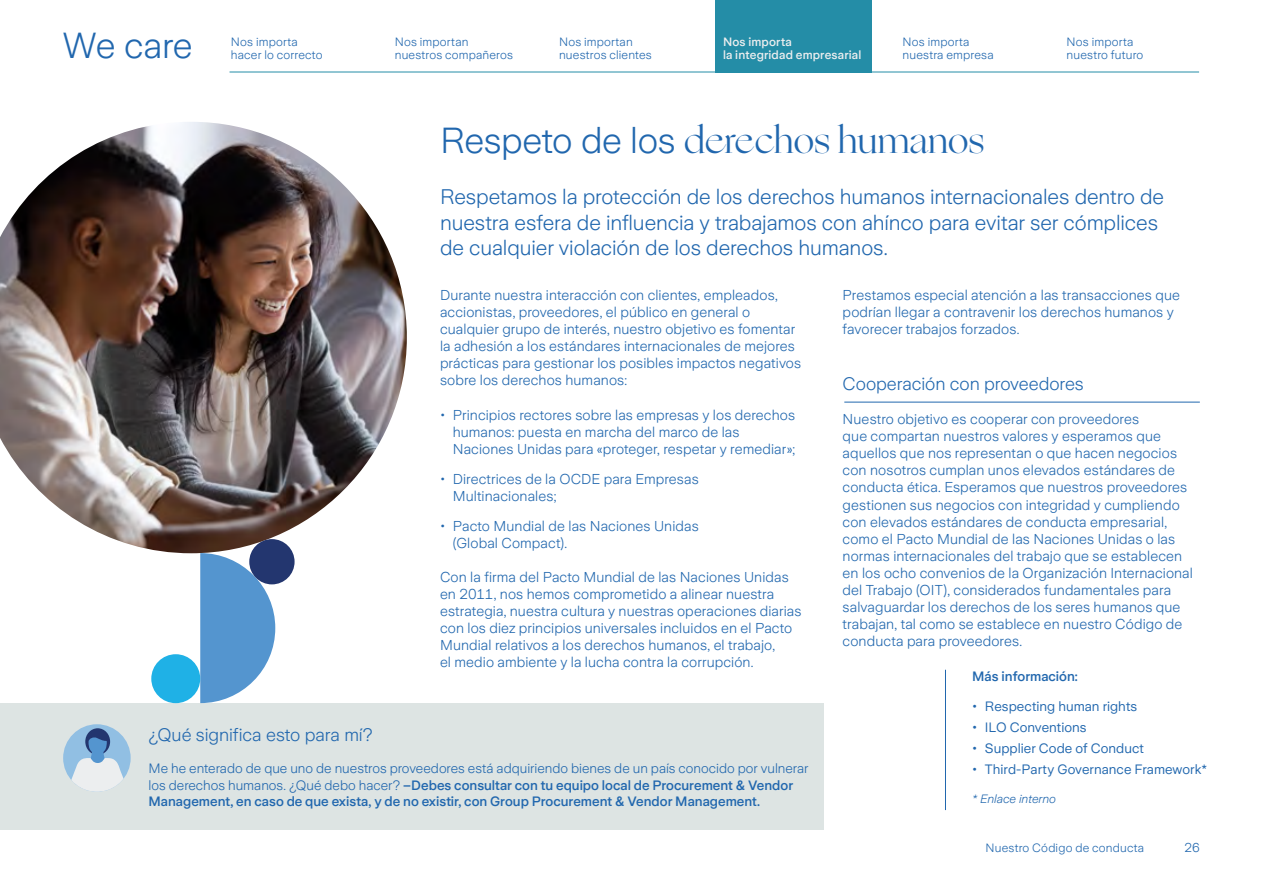
<style>
.page{position:relative;width:1263px;height:893px;background:#fff}
.page>*{position:absolute;margin:0;border:0;box-sizing:border-box;transform-origin:0 0}
.t1{font:36px "Ogg";color:#2167ae}
.t2{font:300 36px "Zurich Sans";letter-spacing:-.01em;color:#2167ae}
.t3{font:300 21px/25.2px "Zurich Sans";letter-spacing:-.005em;color:#2167ae}
.t4{font:300 18px "Zurich Sans";letter-spacing:-.005em;color:#2167ae}
.t5{font:300 14.25px/17.1px "Zurich Sans";letter-spacing:.005em;color:#2167ae}
.t6{font:500 13.5px/16.2px "Zurich Sans";color:#2167ae}
.t7{font:13.5px "Zurich Sans";color:#2167ae}
.t8{font:300 12.75px "Zurich Sans";color:#2167ae}
.t9{font:300 12px/13.2px "Zurich Sans";letter-spacing:.015em;color:#2167ae}
.t10{font:500 12px/13.2px "Zurich Sans";letter-spacing:.015em;color:#eceeef}
.t11{font:italic 300 12px "Zurich Sans";color:#2167ae}
.s1{font-family:"Zurich Sans";font-weight:300}
.s2{font-weight:300}
</style>
<div class="page">
<hr style="left:230px;top:72px;width:969px;height:1px;background:#248da7">
<div style="left:716px;top:0;width:156px;height:72px;background:#248da7"></div>
<div style="left:0;top:703px;width:824px;height:126px;background:#dde4e3"></div>
<img style="left:0;top:122px;width:407px;height:431px">
<div style="left:63px;top:724px;width:68px;height:68px;background:#91bfe3;border-radius:50%"></div>
<div style="left:85px;top:728px;width:25px;height:27px;background:#23366f;border-radius:50%"></div>
<svg style="left:71px;top:736px;width:53px;height:56px"></svg>
<svg style="left:200px;top:553px;width:75px;height:150px;background:#6fa6d6"></svg>
<div style="left:249px;top:539px;width:46px;height:45px;background:#23366f;border-radius:50%"></div>
<div style="left:151px;top:654px;width:49px;height:49px;background:#1fb1e6;border-radius:50%"></div>
<hr style="left:945px;top:670px;width:1px;height:140px;background:#2167ae">
<hr style="left:844px;top:402px;width:356px;height:1px;background:#2167ae">
<div style="left:88px;top:768px;width:20px;height:18px;background:#eceeef"></div>
<h1 class="t2" style="left:63px;top:26px;width:132px">We care</h1>
<p class="t9" style="left:231px;top:35px;width:93px">Nos importa hacer lo correcto</p>
<p class="t9" style="left:559px;top:35px;width:94px">Nos importan nuestros clientes</p>
<p class="t10" style="left:723px;top:35px;width:140px">Nos importa<br>la integridad empresarial</p>
<p class="t9" style="left:395px;top:35px;width:120px">Nos importan nuestros compañeros</p>
<p class="t9" style="left:1066px;top:35px;width:78px">Nos importa nuestro futuro</p>
<p class="t9" style="left:903px;top:35px;width:93px">Nos importa nuestra empresa</p>
<h1 class="t1" style="left:440px;top:117px;width:546px"><span class="s1">Respeto de los</span> derechos humanos</h1>
<h2 class="t3" style="left:440px;top:185px;width:726px">Respetamos la protección de los derechos humanos internacionales dentro de nuestra esfera de influencia y trabajamos con ahínco para evitar ser cómplices de cualquier violación de los derechos humanos.</h2>
<p class="t5" style="left:440px;top:287px;width:363px">Durante nuestra interacción con clientes, empleados, accionistas, proveedores, el público en general o cualquier grupo de interés, nuestro objetivo es fomentar la adhesión a los estándares internacionales de mejores prácticas para gestionar los posibles impactos negativos sobre los derechos humanos:</p>
<p class="t5" style="left:453px;top:406px;width:344px;text-indent:-13px">• Principios rectores sobre las empresas y los derechos humanos: puesta en marcha del marco de las<br>Naciones Unidas para «proteger, respetar y remediar»;</p>
<p class="t5" style="left:453px;top:470px;width:247px;text-indent:-13px">• Directrices de la OCDE para Empresas<br>Multinacionales;</p>
<p class="t5" style="left:453px;top:517px;width:247px;text-indent:-13px">• Pacto Mundial de las Naciones Unidas (Global Compact).</p>
<p class="t5" style="left:440px;top:569px;width:363px">Con la firma del Pacto Mundial de las Naciones Unidas en 2011, nos hemos comprometido a alinear nuestra estrategia, nuestra cultura y nuestras operaciones diarias con los diez principios universales incluidos en el Pacto Mundial relativos a los derechos humanos, el trabajo,<br>el medio ambiente y la lucha contra la corrupción.</p>
<p class="t5" style="left:843px;top:287px;width:339px">Prestamos especial atención a las transacciones que podrían llegar a contravenir los derechos humanos y favorecer trabajos forzados.</p>
<p class="t4" style="left:843px;top:374px;width:243px">Cooperación con proveedores</p>
<p class="t5" style="left:843px;top:411px;width:352px">Nuestro objetivo es cooperar con proveedores<br>que compartan nuestros valores y esperamos que aquellos que nos representan o que hacen negocios con nosotros cumplan unos elevados estándares de conducta ética. Esperamos que nuestros proveedores gestionen sus negocios con integridad y cumpliendo con elevados estándares de conducta empresarial, como el Pacto Mundial de las Naciones Unidas o las normas internacionales del trabajo que se establecen en los ocho convenios de la Organización Internacional del Trabajo (OIT), considerados fundamentales para salvaguardar los derechos de los seres humanos que trabajan, tal como se establece en nuestro Código de conducta para proveedores.</p>
<p class="t6" style="left:972px;top:668px;width:107px">Más información:</p>
<p class="t7" style="left:972px;top:699px;width:167px">• Respecting human rights</p>
<p class="t7" style="left:972px;top:720px;width:116px">• ILO Conventions</p>
<p class="t7" style="left:972px;top:741px;width:173px">• Supplier Code of Conduct</p>
<p class="t7" style="left:972px;top:762px;width:237px">• Third-Party Governance Framework*</p>
<p class="t11" style="left:972px;top:792px;width:85px">* Enlace interno</p>
<p class="t4" style="left:148px;top:725px;width:226px">¿Qué significa esto para mí?</p>
<p class="t6" style="left:148px;top:761px;width:661px"><span class="s2">Me he enterado de que uno de nuestros proveedores está adquiriendo bienes de un país conocido por vulnerar los derechos humanos. ¿Qué debo hacer?</span> –Debes consultar con tu equipo local de Procurement &amp; Vendor<br>Management, en caso de que exista, y de no existir, con Group Procurement &amp; Vendor Management.</p>
<p class="t9" style="left:986px;top:841px;width:160px">Nuestro Código de conducta</p>
<p class="t8" style="left:1184px;top:841px;width:17px">26</p>
</div>
